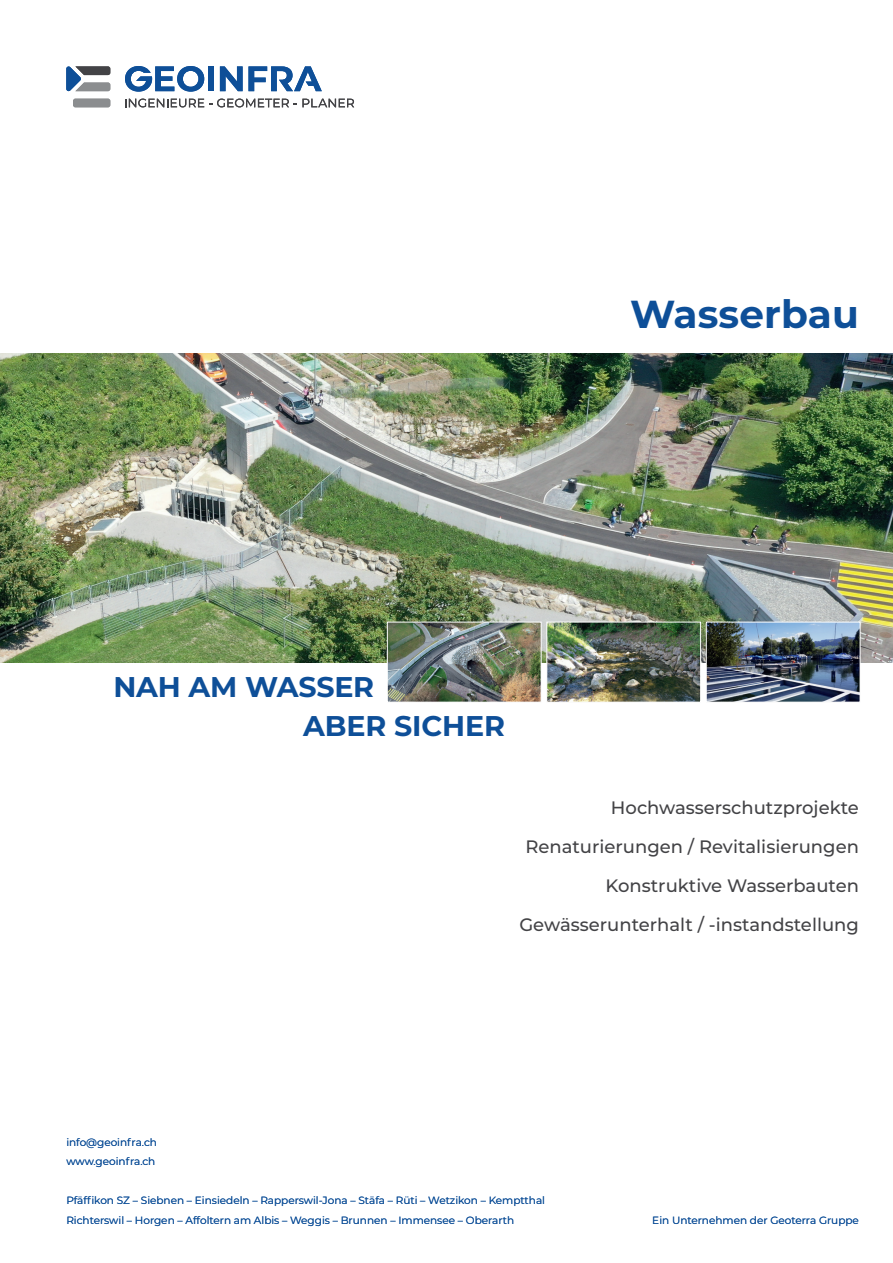
<style>
.page{position:relative;width:893px;height:1263px;background:#fff}
.page>*{position:absolute;margin:0;border:0;box-sizing:border-box;transform-origin:0 0}
.t1{font:700 39px "Montserrat";letter-spacing:.005em;color:#0e4f98}
.t2{font:700 28.5px/38.7px "Montserrat";letter-spacing:-.005em;color:#0e4f98}
.t3{font:500 18px/39px "Montserrat";color:#434346;text-align:right}
.t4{font:10.5px/19.5px "Montserrat";color:#0e4f98}
</style>
<div class="page">
<div style="left:208px;top:66px;width:6px;height:25px;background:#0e4f98"></div>
<svg style="left:125px;top:66px;width:79px;height:26px"></svg>
<svg style="left:220px;top:66px;width:102px;height:25px"></svg>
<svg style="left:125px;top:99px;width:229px;height:8px"></svg>
<div style="left:73px;top:99px;width:37px;height:8px;background:#8b8d8f;border-radius:2px"></div>
<svg style="left:66px;top:66px;width:44px;height:26px"></svg>
<img style="left:0;top:354px;width:893px;height:308px">
<img style="left:387px;top:621px;width:474px;height:81px">
<h1 class="t1" style="left:630px;top:286px;width:230px">Wasserbau</h1>
<h2 class="t2" style="left:303px;top:666px;width:203px;text-indent:-190px">NAH AM WASSER<br>ABER SICHER</h2>
<h3 class="t3" style="left:519px;top:787px;width:341px">Hochwasserschutzprojekte Renaturierungen / Revitalisierungen Konstruktive Wasserbauten Gewässerunterhalt / -instandstellung</h3>
<p class="t4" style="left:66px;top:1132px;width:92px">info@geoinfra.ch www.geoinfra.ch</p>
<p class="t4" style="left:66px;top:1190px;width:480px">Pfäffikon SZ – Siebnen – Einsiedeln – Rapperswil-Jona – Stäfa – Rüti – Wetzikon – Kemptthal<br>Richterswil – Horgen – Affoltern am Albis – Weggis – Brunnen – Immensee – Oberarth</p>
<p class="t4" style="left:652px;top:1210px;width:208px">Ein Unternehmen der Geoterra Gruppe</p>
</div>
